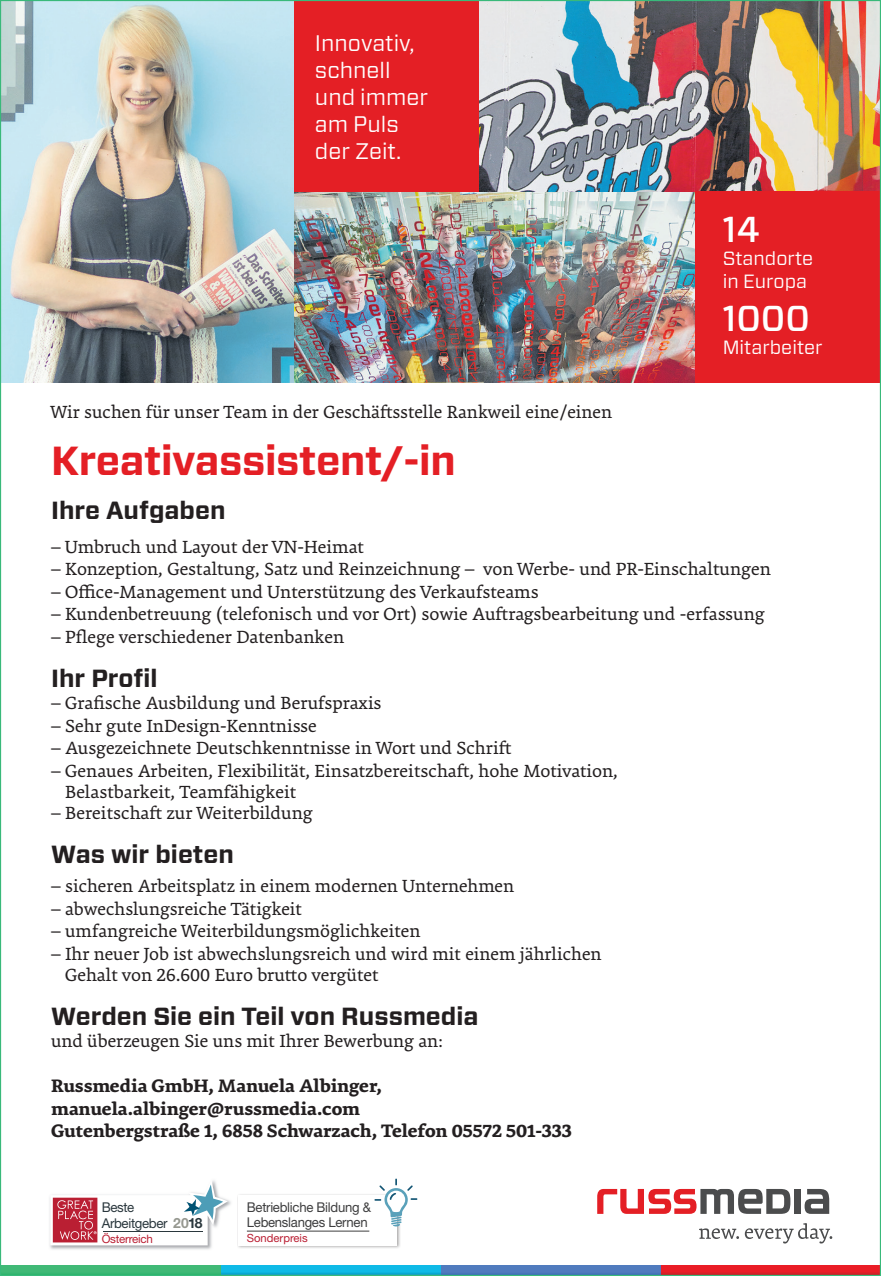
<style>
.page{position:relative;width:881px;height:1276px;background:#fff}
.page>*{position:absolute;margin:0;border:0;box-sizing:border-box;transform-origin:0 0}
.karriere_titel{font:700 40.5px "Forza";letter-spacing:-.01em;color:#e41f25}
.t1{font:500 36px "Forza";color:#fff}
.karriere_zwischentit{font:700 24.75px "Forza";color:#231f20}
.karriere_titel-2{font:700 24.75px "Forza";color:#231f20}
.t2{font:22.5px/27px "Forza";color:#fff}
.karriere_text{font:19.12px/21.4px "Premiera";color:#231f20}
.karriere_ansprechpar{font:700 19.12px/22.5px "Premiera";color:#231f20}
.t3{font:19.12px/22.9px "Forza";color:#fff}
.t4{font:13.5px/15.5px "Helvetica Neue";letter-spacing:-.02em;color:#3e3e3f}
.t5{font:13.5px/15.5px "Helvetica Neue LT Std";letter-spacing:-.025em;color:#2a373d}
.t6{font:11.47px "Helvetica Neue LT Std";letter-spacing:-.025em;color:#ba1f33}
.t7{font:11.25px "Helvetica Neue";color:#ba1f33}
.s1{font-weight:700;font-size:14.17px;color:#969890}
.s2{font-weight:700;font-size:14.17px}
</style>
<div class="page">
<svg style="left:660px;top:1265px;width:220px;height:11px;background:#c83633"></svg>
<div style="left:440px;top:1265px;width:220px;height:11px;background:#507bbe"></div>
<svg style="left:220px;top:1265px;width:220px;height:11px;background:#17b6d0"></svg>
<div style="left:0;top:1265px;width:220px;height:11px;background:#40b976"></div>
<svg style="left:660px;top:1270px;width:218px;height:4px"></svg>
<svg style="left:220px;top:1270px;width:220px;height:4px"></svg>
<div style="left:0;top:1270px;width:220px;height:6px;background:#38b773"></div>
<img style="left:49px;top:1198px;width:182px;height:52px">
<svg style="left:50px;top:1180px;width:178px;height:65px"></svg>
<svg style="left:699px;top:1228px;width:39px;height:11px"></svg>
<svg style="left:744px;top:1223px;width:88px;height:20px"></svg>
<div style="left:794px;top:1189px;width:6px;height:24px;background:#4b4c4d"></div>
<svg style="left:804px;top:1189px;width:24px;height:25px"></svg>
<svg style="left:597px;top:1189px;width:193px;height:25px"></svg>
<img style="left:293px;top:191px;width:402px;height:192px">
<img style="left:478px;top:2px;width:400px;height:189px">
<div style="left:293px;top:0;width:185px;height:191px;background:#e41f25"></div>
<div style="left:695px;top:191px;width:185px;height:192px;background:#e41f25"></div>
<img style="left:2px;top:2px;width:291px;height:381px">
<div style="left:237px;top:1193px;width:163px;height:56px;background:#231f20;opacity:.4"></div>
<div style="left:239px;top:1195px;width:158px;height:50px;background:#fff"></div>
<hr style="left:247px;top:1230px;width:122px;height:1px;background:#3e3e3f">
<svg style="left:374px;top:1178px;width:43px;height:48px"></svg>
<p class="t2" style="left:315px;top:29px;width:115px">Innovativ, schnell und immer am Puls der Zeit.</p>
<p class="t1" style="left:722px;top:206px;width:39px">14</p>
<p class="t3" style="left:722px;top:247px;width:92px">Standorte in Europa</p>
<p class="t1" style="left:722px;top:295px;width:89px">1000</p>
<p class="t3" style="left:722px;top:336px;width:101px">Mitarbeiter</p>
<p class="karriere_text" style="left:51px;top:401px;width:562px">Wir suchen für unser Team in der Geschäftsstelle Rankweil eine/einen</p>
<p class="karriere_titel" style="left:51px;top:434px;width:406px">Kreativassistent/-in</p>
<p class="karriere_titel-2" style="left:51px;top:493px;width:176px">Ihre Aufgaben</p>
<p class="karriere_text" style="left:51px;top:536px;width:314px">– Umbruch und Layout der VN-Heimat</p>
<p class="karriere_text" style="left:51px;top:558px;width:721px">– Konzeption, Gestaltung, Satz und Reinzeichnung – von Werbe- und PR-Einschaltungen</p>
<p class="karriere_text" style="left:51px;top:581px;width:489px">– Office-Management und Unterstützung des Verkaufsteams</p>
<p class="karriere_text" style="left:51px;top:603px;width:715px">– Kundenbetreuung (telefonisch und vor Ort) sowie Auftragsbearbeitung und -erfassung</p>
<p class="karriere_text" style="left:51px;top:626px;width:294px">– Pflege verschiedener Datenbanken</p>
<p class="karriere_zwischentit" style="left:51px;top:661px;width:108px">Ihr Profil</p>
<p class="karriere_text" style="left:51px;top:692px;width:332px">– Grafische Ausbildung und Berufspraxis</p>
<p class="karriere_text" style="left:51px;top:715px;width:267px">– Sehr gute InDesign-Kenntnisse</p>
<p class="karriere_text" style="left:51px;top:737px;width:461px">– Ausgezeichnete Deutschkenntnisse in Wort und Schrift</p>
<p class="karriere_text" style="left:65px;top:760px;width:554px;text-indent:-14px">– Genaues Arbeiten, Flexibilität, Einsatzbereitschaft, hohe Motivation,<br>Belastbarkeit, Teamfähigkeit</p>
<p class="karriere_text" style="left:51px;top:802px;width:263px">– Bereitschaft zur Weiterbildung</p>
<p class="karriere_zwischentit" style="left:51px;top:838px;width:184px">Was wir bieten</p>
<p class="karriere_text" style="left:51px;top:875px;width:464px">– sicheren Arbeitsplatz in einem modernen Unternehmen</p>
<p class="karriere_text" style="left:51px;top:898px;width:252px">– abwechslungsreiche Tätigkeit</p>
<p class="karriere_text" style="left:51px;top:920px;width:370px">– umfangreiche Weiterbildungsmöglichkeiten</p>
<p class="karriere_text" style="left:65px;top:943px;width:538px;text-indent:-14px">– Ihr neuer Job ist abwechslungsreich und wird mit einem jährlichen<br>Gehalt von 26.600 Euro brutto vergütet</p>
<p class="karriere_zwischentit" style="left:51px;top:999px;width:429px">Werden Sie ein Teil von Russmedia</p>
<p class="karriere_text" style="left:51px;top:1030px;width:393px">und überzeugen Sie uns mit Ihrer Bewerbung an:</p>
<p class="karriere_ansprechpar" style="left:51px;top:1074px;width:522px">Russmedia GmbH, Manuela Albinger, manuela.albinger@russmedia.com<br>Gutenbergstraße 1, 6858 Schwarzach, Telefon 05572 501-333</p>
<p class="t5" style="left:102px;top:1199px;width:102px">Beste<br>Arbeitgeber <span class="s1">20</span><span class="s2">18</span></p>
<p class="t6" style="left:102px;top:1231px;width:53px">Österreich</p>
<p class="t4" style="left:247px;top:1199px;width:126px">Betriebliche Bildung &amp;<br>Lebenslanges Lernen</p>
<p class="t7" style="left:247px;top:1231px;width:62px">Sonderpreis</p>
</div>
